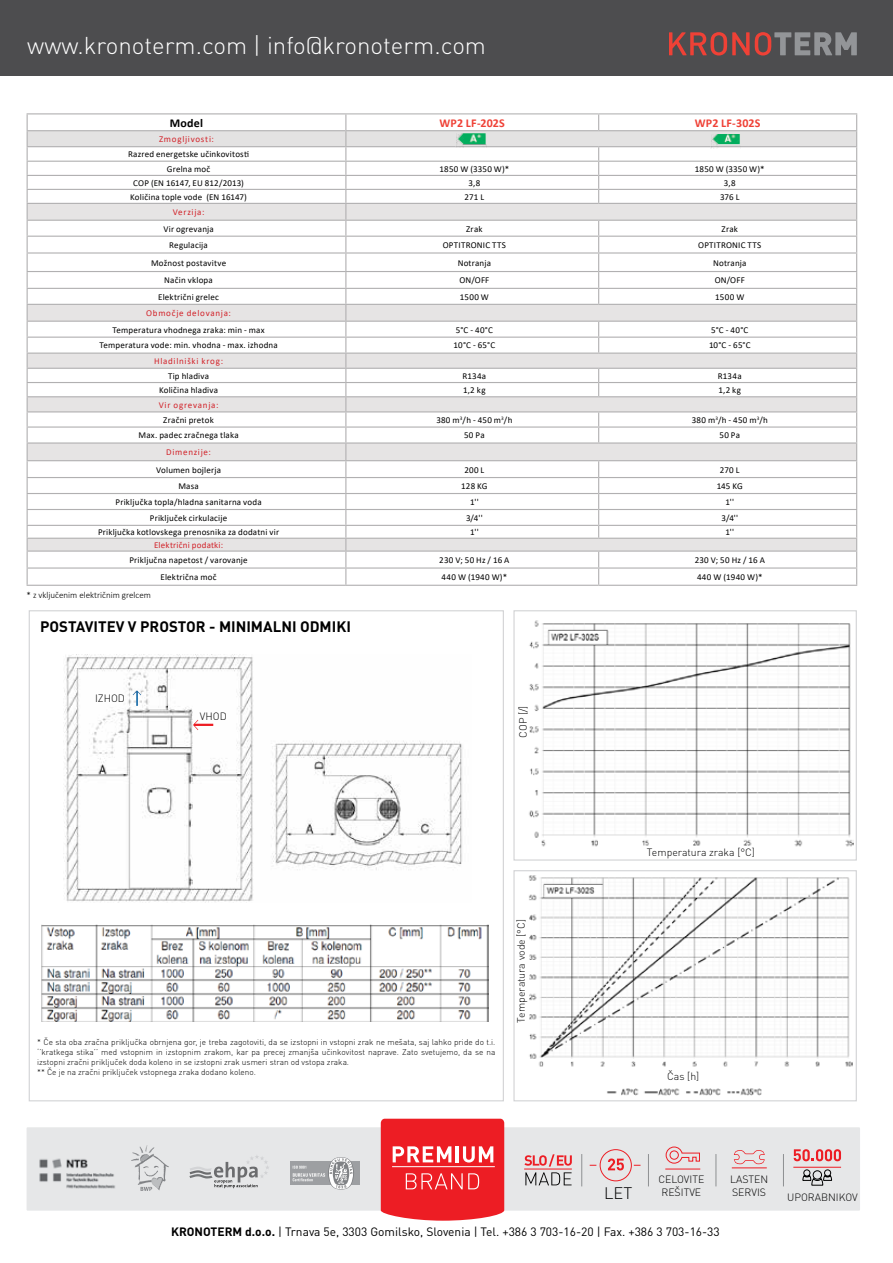
<style>
.page{position:relative;width:893px;height:1263px;background:#fff}
.page>*{position:absolute;margin:0;border:0;box-sizing:border-box;transform-origin:0 0}
.t1{font:300 24px "DIN Pro";color:#fff}
.t2{font:300 16.5px "DIN Pro";color:#000}
.t3{font:700 15px "DIN Pro";color:#000}
.t4{font:12px "DIN Pro";color:#000}
.t5{font:700 12px "Calibri";letter-spacing:.01em;color:#ef4136}
.t6{font:700 12px "Calibri";letter-spacing:.015em;color:#000}
.t7{font:300 10.5px/12.6px "DIN Pro";color:#000}
.t8{font:9px/14.4px "Calibri";letter-spacing:.02em;color:#000;text-align:center}
.t9{font:9px "Calibri";letter-spacing:.08em;color:#d2232a}
.t10{font:300 9px "Calibri";color:#000}
.t11{font:9px "Calibri";letter-spacing:.02em;color:#d2232a}
.t12{font:300 8.25px/9.9px "DIN Pro";color:#000}
.s1{font-weight:700}
</style>
<div class="page">
<hr style="left:27px;top:113px;width:319px;height:1px;background:#b1b0b1">
<hr style="left:346px;top:113px;width:253px;height:1px;background:#b5b5b5">
<hr style="left:599px;top:113px;width:258px;height:1px;background:#b5b5b5">
<hr style="left:27px;top:585px;width:319px;height:1px;background:#b1b0b1">
<hr style="left:346px;top:585px;width:253px;height:1px;background:#b1b0b1">
<svg style="left:27px;top:114px;width:830px;height:471px"></svg>
<hr style="left:599px;top:567px;width:258px;height:2px;background:#b1b0b1">
<hr style="left:599px;top:585px;width:258px;height:1px;background:#b1b0b1">
<img style="left:456px;top:133px;width:31px;height:15px">
<div style="left:0;top:0;width:893px;height:76px;background:#4d4d4f"></div>
<svg style="left:669px;top:32px;width:188px;height:24px"></svg>
<div style="left:513px;top:610px;width:344px;height:250px;border:1px solid #d2d3d5"></div>
<div style="left:513px;top:870px;width:344px;height:231px;border:1px solid #d2d3d5"></div>
<img style="left:710px;top:134px;width:31px;height:15px">
<img style="left:63px;top:654px;width:399px;height:248px">
<img style="left:519px;top:875px;width:333px;height:221px">
<img style="left:529px;top:620px;width:325px;height:227px">
<svg style="left:193px;top:720px;width:20px;height:10px"></svg>
<svg style="left:133px;top:690px;width:8px;height:16px"></svg>
<div style="left:643px;top:846px;width:109px;height:11px;background:#fff"></div>
<div style="left:517px;top:912px;width:12px;height:109px;background:#fff"></div>
<div style="left:674px;top:1069px;width:45px;height:13px;background:#fff"></div>
<div style="left:27px;top:1127px;width:833px;height:83px;background:#e6e7e8"></div>
<svg style="left:381px;top:1119px;width:123px;height:102px;background:#ef383e"></svg>
<hr style="left:392px;top:1166px;width:103px;height:1px;background:#fff">
<svg style="left:524px;top:1154px;width:48px;height:31px"></svg>
<hr style="left:524px;top:1169px;width:48px;height:1px;background:#ed1d24">
<hr style="left:793px;top:1167px;width:48px;height:1px;background:#ed1d24">
<svg style="left:794px;top:1149px;width:47px;height:12px"></svg>
<svg style="left:802px;top:1169px;width:30px;height:17px"></svg>
<svg style="left:665px;top:1146px;width:35px;height:18px"></svg>
<hr style="left:665px;top:1169px;width:35px;height:1px;background:#ed1d24">
<svg style="left:734px;top:1150px;width:31px;height:14px"></svg>
<hr style="left:732px;top:1167px;width:35px;height:1px;background:#ed1d24">
<hr style="left:581px;top:1154px;width:1px;height:32px;background:#8e9092">
<hr style="left:648px;top:1154px;width:1px;height:32px;background:#8e9092">
<hr style="left:716px;top:1154px;width:1px;height:32px;background:#8e9092">
<hr style="left:783px;top:1154px;width:1px;height:32px;background:#8e9092">
<svg style="left:589px;top:1149px;width:52px;height:32px"></svg>
<img style="left:39px;top:1158px;width:76px;height:31px">
<svg style="left:131px;top:1146px;width:38px;height:45px"></svg>
<svg style="left:189px;top:1156px;width:80px;height:32px"></svg>
<div style="left:290px;top:1161px;width:70px;height:24px;background:#9d9fa2"></div>
<svg style="left:293px;top:1157px;width:61px;height:32px"></svg>
<img style="left:41px;top:924px;width:447px;height:98px">
<h1 class="t1" style="left:27px;top:29px;width:460px">www.kronoterm.com | info@kronoterm.com</h1>
<h3 class="t6" style="left:170px;top:114px;width:35px">Model</h3>
<h3 class="t5" style="left:440px;top:114px;width:67px">WP2 LF-202S</h3>
<h3 class="t5" style="left:695px;top:114px;width:67px">WP2 LF-302S</h3>
<p class="t9" style="left:159px;top:133px;width:57px">Zmogljivosti:</p>
<p class="t8" style="left:128px;top:147px;width:122px">Razred energetske učinkovitosti<br>Grelna moč</p>
<p class="t8" style="left:439px;top:161px;width:71px">1850 W (3350 W)*</p>
<p class="t8" style="left:695px;top:161px;width:71px">1850 W (3350 W)*</p>
<p class="t8" style="left:133px;top:175px;width:112px">COP (EN 16147, EU 812/2013)</p>
<p class="t8" style="left:468px;top:175px;width:13px">3,8</p>
<p class="t8" style="left:724px;top:175px;width:13px">3,8</p>
<p class="t8" style="left:130px;top:189px;width:118px">Količina tople vode (EN 16147)</p>
<p class="t8" style="left:465px;top:189px;width:21px">271 L</p>
<p class="t8" style="left:720px;top:189px;width:21px">376 L</p>
<p class="t9" style="left:173px;top:206px;width:33px">Verzija:</p>
<p class="t8" style="left:163px;top:221px;width:52px">Vir ogrevanja</p>
<p class="t8" style="left:466px;top:221px;width:18px">Zrak</p>
<p class="t8" style="left:722px;top:221px;width:18px">Zrak</p>
<p class="t8" style="left:169px;top:238px;width:40px">Regulacija</p>
<p class="t8" style="left:443px;top:238px;width:65px">OPTITRONIC TTS</p>
<p class="t8" style="left:698px;top:238px;width:65px">OPTITRONIC TTS</p>
<p class="t8" style="left:151px;top:255px;width:77px">Možnost postavitve</p>
<p class="t8" style="left:458px;top:255px;width:35px">Notranja</p>
<p class="t8" style="left:713px;top:255px;width:35px">Notranja</p>
<p class="t8" style="left:164px;top:273px;width:50px">Način vklopa</p>
<p class="t8" style="left:459px;top:273px;width:32px">ON/OFF</p>
<p class="t8" style="left:715px;top:273px;width:32px">ON/OFF</p>
<p class="t8" style="left:158px;top:289px;width:62px">Električni grelec</p>
<p class="t8" style="left:460px;top:289px;width:31px">1500 W</p>
<p class="t8" style="left:715px;top:289px;width:31px">1500 W</p>
<p class="t9" style="left:146px;top:307px;width:86px">Območje delovanja:</p>
<p class="t8" style="left:112px;top:322px;width:154px">Temperatura vhodnega zraka: min - max</p>
<p class="t8" style="left:456px;top:322px;width:39px">5°C - 40°C</p>
<p class="t8" style="left:711px;top:322px;width:39px">5°C - 40°C</p>
<p class="t8" style="left:99px;top:338px;width:180px">Temperatura vode: min. vhodna - max. izhodna</p>
<p class="t8" style="left:454px;top:338px;width:43px">10°C - 65°C</p>
<p class="t8" style="left:709px;top:338px;width:43px">10°C - 65°C</p>
<p class="t9" style="left:154px;top:355px;width:71px">Hladilniški krog:</p>
<p class="t8" style="left:168px;top:368px;width:43px">Tip hladiva</p>
<p class="t8" style="left:462px;top:368px;width:25px">R134a</p>
<p class="t8" style="left:718px;top:368px;width:25px">R134a</p>
<p class="t8" style="left:159px;top:383px;width:61px">Količina hladiva</p>
<p class="t8" style="left:463px;top:383px;width:24px">1,2 kg</p>
<p class="t8" style="left:718px;top:383px;width:24px">1,2 kg</p>
<p class="t9" style="left:159px;top:398px;width:61px">Vir ogrevanja:</p>
<p class="t8" style="left:163px;top:412px;width:52px">Zračni pretok</p>
<p class="t8" style="left:436px;top:412px;width:78px">380 m<sup>3</sup>/h - 450 m<sup>3</sup>/h</p>
<p class="t8" style="left:692px;top:412px;width:78px">380 m<sup>3</sup>/h - 450 m<sup>3</sup>/h</p>
<p class="t8" style="left:139px;top:428px;width:102px">Max. padec zračnega tlaka</p>
<p class="t8" style="left:464px;top:428px;width:22px">50 Pa</p>
<p class="t8" style="left:719px;top:428px;width:22px">50 Pa</p>
<p class="t9" style="left:166px;top:446px;width:46px">Dimenzije:</p>
<p class="t8" style="left:156px;top:462px;width:66px">Volumen bojlerja</p>
<p class="t8" style="left:464px;top:462px;width:22px">200 L</p>
<p class="t8" style="left:720px;top:462px;width:21px">270 L</p>
<p class="t8" style="left:178px;top:478px;width:22px">Masa</p>
<p class="t8" style="left:461px;top:478px;width:28px">128 KG</p>
<p class="t8" style="left:717px;top:478px;width:28px">145 KG</p>
<p class="t8" style="left:116px;top:494px;width:148px">Priključka topla/hladna sanitarna voda</p>
<p class="t8" style="left:470px;top:494px;width:10px">1''</p>
<p class="t8" style="left:725px;top:494px;width:10px">1''</p>
<p class="t8" style="left:150px;top:510px;width:79px">Priključek cirkulacije</p>
<p class="t8" style="left:466px;top:510px;width:18px">3/4''</p>
<p class="t8" style="left:721px;top:510px;width:18px">3/4''</p>
<p class="t8" style="left:98px;top:525px;width:183px">Priključka kotlovskega prenosnika za dodatni vir</p>
<p class="t8" style="left:470px;top:525px;width:10px">1''</p>
<p class="t8" style="left:725px;top:525px;width:10px">1''</p>
<p class="t11" style="left:154px;top:539px;width:70px">Električni podatki:</p>
<p class="t8" style="left:130px;top:552px;width:120px">Priključna napetost / varovanje</p>
<p class="t8" style="left:439px;top:552px;width:72px">230 V; 50 Hz / 16 A</p>
<p class="t8" style="left:695px;top:552px;width:72px">230 V; 50 Hz / 16 A</p>
<p class="t8" style="left:161px;top:570px;width:58px">Električna moč</p>
<p class="t8" style="left:442px;top:570px;width:67px">440 W (1940 W)*</p>
<p class="t8" style="left:697px;top:570px;width:67px">440 W (1940 W)*</p>
<p class="t10" style="left:27px;top:590px;width:126px">* z vključenim električnim grelcem</p>
<h3 class="t3" style="left:40px;top:616px;width:312px">POSTAVITEV V PROSTOR - MINIMALNI ODMIKI</h3>
<p class="t7" style="left:95px;top:692px;width:32px">IZHOD</p>
<p class="t7" style="left:200px;top:709px;width:28px">VHOD</p>
<p class="t7" style="left:516px;top:738px;width:34px;rotate:-90deg">COP [/]</p>
<p class="t12" style="left:37px;top:1037px;width:460px">* Če sta oba zračna priključka obrnjena gor, je treba zagotoviti, da se izstopni in vstopni zrak ne mešata, saj lahko pride do t.i. ‘’kratkega stika’’ med vstopnim in izstopnim zrakom, kar pa precej zmanjša učinkovitost naprave. Zato svetujemo, da se na izstopni zračni priključek doda koleno in se izstopni zrak usmeri stran od vstopa zraka.<br>** Če je na zračni priključek vstopnega zraka dodano koleno.</p>
<p class="t7" style="left:514px;top:1022px;width:105px;rotate:-90deg">Temperatura vode [°C]</p>
<p class="t7" style="left:647px;top:845px;width:109px">Temperatura zraka [°C]</p>
<p class="t7" style="left:667px;top:1069px;width:34px">Čas [h]</p>
<h2 class="t2" style="left:604px;top:1182px;width:30px">LET</h2>
<p class="t7" style="left:658px;top:1172px;width:47px">CELOVITE<br>REŠITVE</p>
<p class="t7" style="left:730px;top:1172px;width:40px">LASTEN<br>SERVIS</p>
<h3 class="t4" style="left:171px;top:1223px;width:550px"><span class="s1">KRONOTERM d.o.o.</span> | Trnava 5e, 3303 Gomilsko, Slovenia | Tel. +386 3 703-16-20 | Fax. +386 3 703-16-33</h3>
<p class="t7" style="left:787px;top:1190px;width:72px">UPORABNIKOV</p>
</div>
